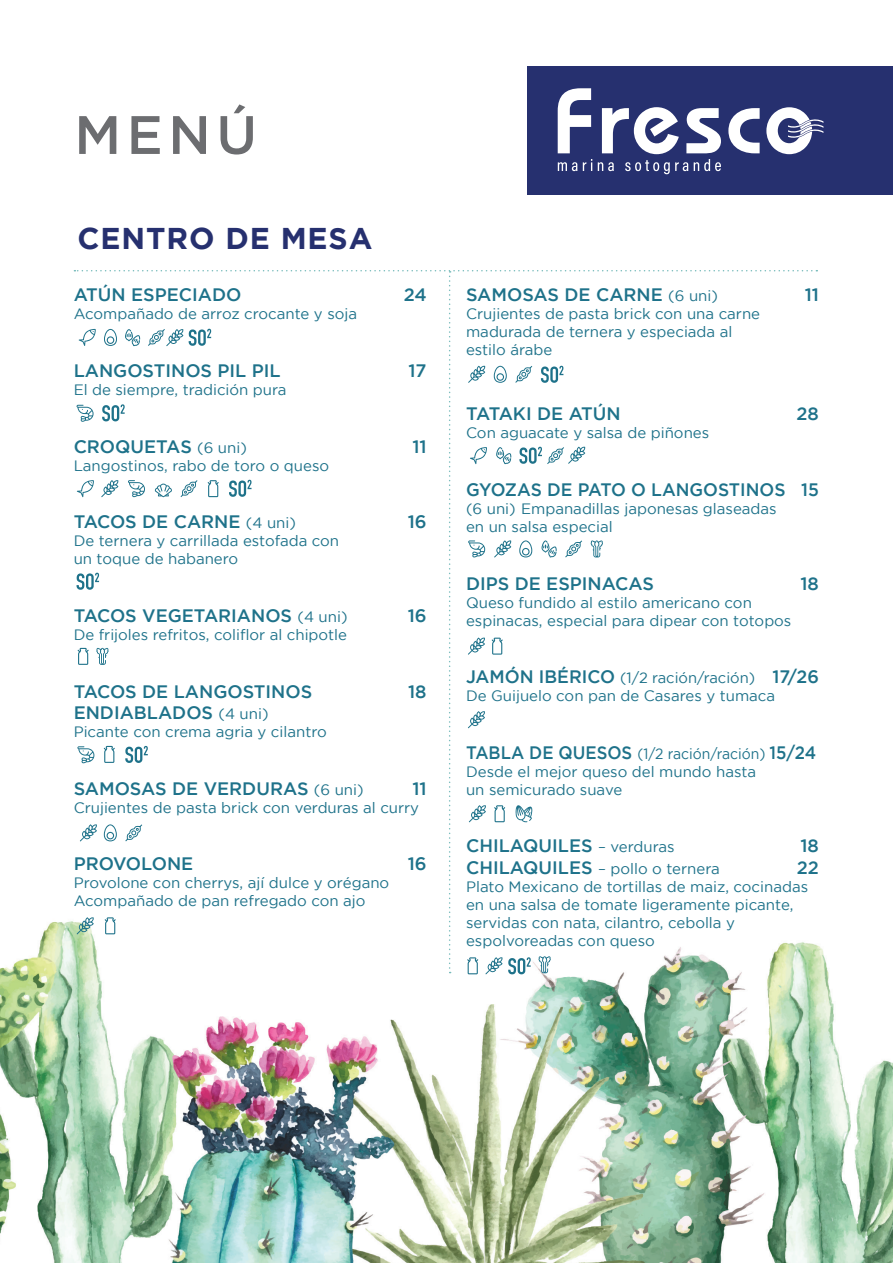
<style>
.page{position:relative;width:893px;height:1263px;background:#fff}
.page>*{position:absolute;margin:0;border:0;box-sizing:border-box;transform-origin:0 0}
.t1{font:500 54px "Gotham";color:#6c6d70}
.t2{font:700 30px "Gotham";letter-spacing:.03em;color:#26306f}
.t3{font:500 18px "Gotham";color:#1e728a}
.t4{font:500 18px "Gotham";color:#1e728a;scale:.93 1}
.t5{font:15px/18px "Gotham";color:#1e728a}
.s1{font-weight:400;font-size:15px}
.s2{font-weight:500;font-size:18px}
</style>
<div class="page">
<img style="left:0;top:921px;width:893px;height:342px">
<div style="left:527px;top:66px;width:366px;height:128px;background:#26306f"></div>
<svg style="left:558px;top:88px;width:33px;height:65px"></svg>
<svg style="left:602px;top:107px;width:77px;height:47px"></svg>
<svg style="left:686px;top:108px;width:35px;height:45px"></svg>
<svg style="left:728px;top:108px;width:32px;height:45px"></svg>
<svg style="left:558px;top:162px;width:19px;height:9px"></svg>
<svg style="left:583px;top:159px;width:9px;height:12px"></svg>
<svg style="left:598px;top:162px;width:16px;height:9px"></svg>
<svg style="left:625px;top:160px;width:63px;height:14px"></svg>
<svg style="left:694px;top:159px;width:27px;height:12px"></svg>
<svg style="left:766px;top:107px;width:57px;height:47px"></svg>
<svg style="left:74px;top:270px;width:743px;height:704px"></svg>
<p class="t1" style="left:74px;top:104px;width:184px">MENÚ</p>
<p class="t2" style="left:78px;top:221px;width:296px">CENTRO DE MESA</p>
<p class="t3" style="left:74px;top:285px;width:169px">ATÚN ESPECIADO</p>
<p class="t3" style="left:404px;top:285px;width:24px">24</p>
<p class="t5" style="left:74px;top:305px;width:285px">Acompañado de arroz crocante y soja</p>
<p class="t3" style="left:74px;top:360px;width:209px">LANGOSTINOS PIL PIL</p>
<p class="t3" style="left:408px;top:360px;width:20px">17</p>
<p class="t5" style="left:74px;top:381px;width:214px">El de siempre, tradición pura</p>
<p class="t3" style="left:74px;top:436px;width:175px">CROQUETAS <span class="s1">(6 uni)</span></p>
<p class="t3" style="left:412px;top:436px;width:16px">11</p>
<p class="t5" style="left:74px;top:456px;width:257px">Langostinos, rabo de toro o queso</p>
<p class="t3" style="left:74px;top:512px;width:224px">TACOS DE CARNE <span class="s1">(4 uni)</span></p>
<p class="t3" style="left:408px;top:512px;width:20px">16</p>
<p class="t5" style="left:74px;top:532px;width:267px">De ternera y carrillada estofada con</p>
<p class="t5" style="left:74px;top:550px;width:166px">un toque de habanero</p>
<p class="t3" style="left:74px;top:605px;width:275px">TACOS VEGETARIANOS <span class="s1">(4 uni)</span></p>
<p class="t3" style="left:408px;top:605px;width:20px">16</p>
<p class="t5" style="left:74px;top:625px;width:275px">De frijoles refritos, coliflor al chipotle</p>
<p class="t3" style="left:74px;top:681px;width:240px">TACOS DE LANGOSTINOS</p>
<p class="t3" style="left:408px;top:681px;width:20px">18</p>
<p class="t3" style="left:74px;top:702px;width:196px">ENDIABLADOS <span class="s1">(4 uni)</span></p>
<p class="t5" style="left:74px;top:723px;width:255px">Picante con crema agria y cilantro</p>
<p class="t3" style="left:74px;top:778px;width:291px">SAMOSAS DE VERDURAS <span class="s1">(6 uni)</span></p>
<p class="t3" style="left:412px;top:778px;width:16px">11</p>
<p class="t5" style="left:74px;top:798px;width:347px">Crujientes de pasta brick con verduras al curry</p>
<p class="t3" style="left:74px;top:854px;width:121px">PROVOLONE</p>
<p class="t3" style="left:408px;top:854px;width:20px">16</p>
<p class="t5" style="left:74px;top:874px;width:317px">Provolone con cherrys, ají dulce y orégano</p>
<p class="t5" style="left:74px;top:892px;width:293px">Acompañado de pan refregado con ajo</p>
<p class="t3" style="left:466px;top:285px;width:253px">SAMOSAS DE CARNE <span class="s1">(6 uni)</span></p>
<p class="t3" style="left:805px;top:285px;width:16px">11</p>
<p class="t5" style="left:466px;top:305px;width:296px">Crujientes de pasta brick con una carne madurada de ternera y especiada al</p>
<p class="t5" style="left:466px;top:341px;width:88px">estilo árabe</p>
<p class="t3" style="left:466px;top:404px;width:156px">TATAKI DE ATÚN</p>
<p class="t3" style="left:797px;top:404px;width:24px">28</p>
<p class="t5" style="left:466px;top:424px;width:245px">Con aguacate y salsa de piñones</p>
<p class="t3" style="left:466px;top:479px;width:354px">GYOZAS DE PATO O LANGOSTINOS 15</p>
<p class="t5" style="left:466px;top:499px;width:312px">(6 uni) Empanadillas japonesas glaseadas en un salsa especial</p>
<p class="t3" style="left:466px;top:573px;width:190px">DIPS DE ESPINACAS</p>
<p class="t3" style="left:800px;top:573px;width:20px">18</p>
<p class="t5" style="left:466px;top:593px;width:327px">Queso fundido al estilo americano con espinacas, especial para dipear con totopos</p>
<p class="t5" style="left:466px;top:669px;width:354px"><span class="s2">JAMÓN IBÉRICO</span> (1/2 ración/ración) <span class="s2">17/26</span></p>
<p class="t5" style="left:466px;top:687px;width:311px">De Guijuelo con pan de Casares y tumaca</p>
<p class="t4" style="left:466px;top:742px;width:378px">TABLA DE QUESOS <span class="s1">(1/2 ración/ración)</span> 15/24</p>
<p class="t5" style="left:466px;top:762px;width:292px">Desde el mejor queso del mundo hasta</p>
<p class="t5" style="left:466px;top:780px;width:158px">un semicurado suave</p>
<p class="t3" style="left:466px;top:836px;width:210px">CHILAQUILES <span class="s1">– verduras</span></p>
<p class="t3" style="left:800px;top:836px;width:20px">18</p>
<p class="t5" style="left:466px;top:859px;width:255px"><span class="s2">CHILAQUILES</span> – pollo o ternera</p>
<p class="t3" style="left:797px;top:857px;width:24px">22</p>
<p class="t5" style="left:466px;top:877px;width:344px">Plato Mexicano de tortillas de maiz, cocinadas en una salsa de tomate ligeramente picante, servidas con nata, cilantro, cebolla y espolvoreadas con queso</p>
</div>
